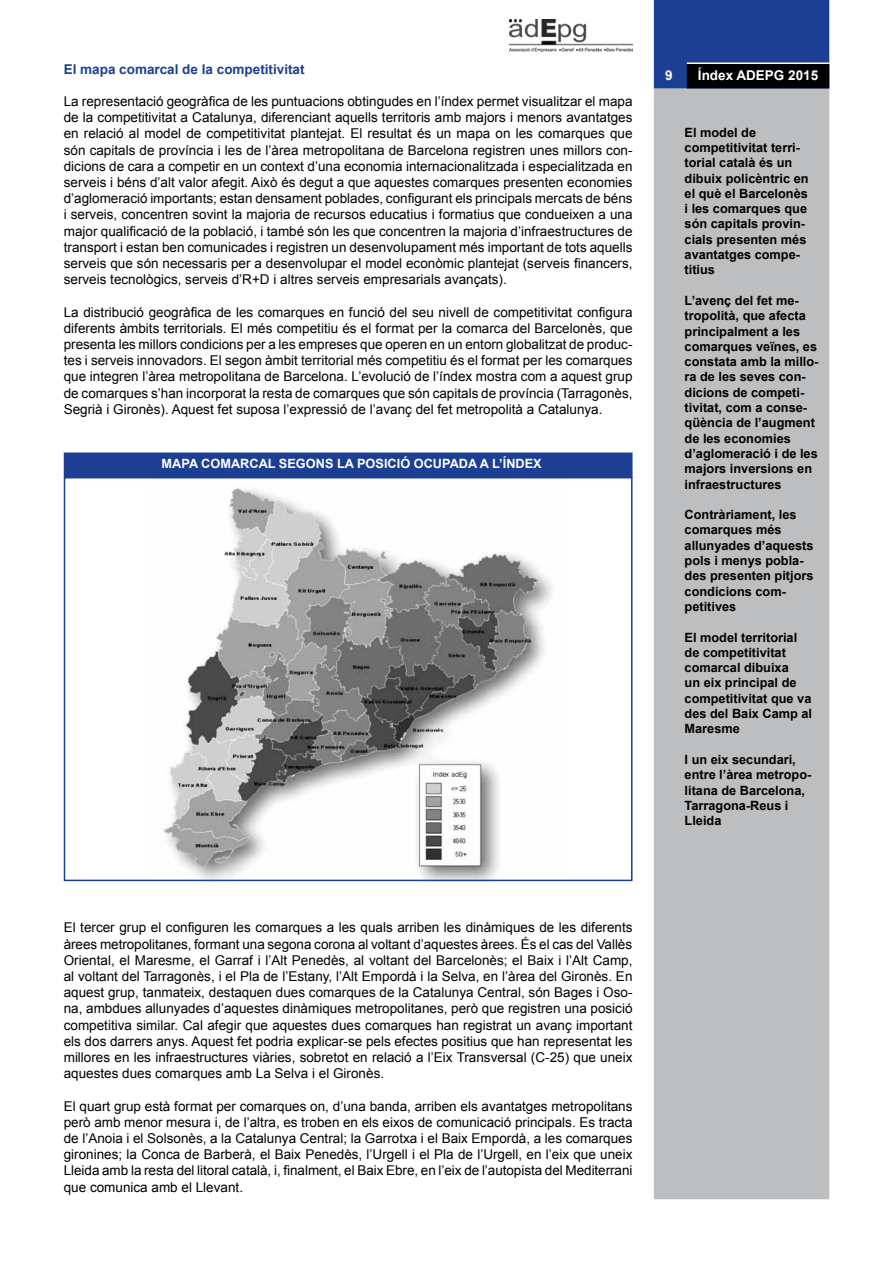
<style>
.page{position:relative;width:893px;height:1263px;background:#fff}
.page>*{position:absolute;margin:0;border:0;box-sizing:border-box;transform-origin:0 0}
.t1{font:13.5px/16.2px "Arial";color:#000;text-align:justify}
.t2{font:700 13.5px "Arial";color:#1c3f94}
.t3{font:700 13.5px "Arial";color:#fff}
.t4{font:700 12.75px/15.3px "Arial";color:#000}
.t5{font:700 12.75px "Arial";color:#fff}
</style>
<div class="page">
<div style="left:654px;top:88px;width:175px;height:1111px;background:#bcbec0"></div>
<div style="left:654px;top:0;width:175px;height:88px;background:#1c3f94"></div>
<div style="left:687px;top:64px;width:141px;height:24px;background:#000"></div>
<hr style="left:687px;top:63px;width:143px;height:1px;background:#fff">
<img style="left:509px;top:19px;width:123px;height:32px">
<img style="left:163px;top:487px;width:389px;height:391px">
<div style="left:64px;top:477px;width:568px;height:404px;border:2px solid #1c3f94"></div>
<div style="left:64px;top:452px;width:568px;height:26px;background:#1c3f94;border:2px solid #1c3f94"></div>
<p class="t2" style="left:64px;top:61px;width:242px">El mapa comarcal de la competitivitat</p>
<p class="t1" style="left:64px;top:93px;width:570px">La representació geogràfica de les puntuacions obtingudes en l’índex permet visualitzar el mapa de la competitivitat a Catalunya, diferenciant aquells territoris amb majors i menors avantatges en relació al model de competitivitat plantejat. El resultat és un mapa on les comarques que són capitals de província i les de l’àrea metropolitana de Barcelona registren unes millors con&shy;dicions de cara a competir en un context d’una economia internacionalitzada i especialitzada en serveis i béns d’alt valor afegit. Això és degut a que aquestes comarques presenten economies d’aglomeració importants; estan densament poblades, configurant els principals mercats de béns i serveis, concentren sovint la majoria de recursos educatius i formatius que condueixen a una major qualificació de la població, i també són les que concentren la majoria d’infraestructures de transport i estan ben comunicades i registren un desenvolupament més important de tots aquells serveis que són necessaris per a desenvolupar el model econòmic plantejat (serveis financers, serveis tecnològics, serveis d’R+D i altres serveis empresarials avançats).</p>
<p class="t1" style="left:64px;top:304px;width:570px">La distribució geogràfica de les comarques en funció del seu nivell de competitivitat configura diferents àmbits territorials. El més competitiu és el format per la comarca del Barcelonès, que presenta les millors condicions per a les empreses que operen en un entorn globalitzat de produc&shy;tes i serveis innovadors. El segon àmbit territorial més competitiu és el format per les comarques que integren l’àrea metropolitana de Barcelona. L’evolució de l’índex mostra com a aquest grup de comarques s’han incorporat la resta de comarques que són capitals de província (Tarragonès, Segrià i Gironès). Aquest fet suposa l’expressió de l’avanç del fet metropolità a Catalunya.</p>
<p class="t5" style="left:162px;top:456px;width:382px">MAPA COMARCAL SEGONS LA POSICIÓ OCUPADA A L’ÍNDEX</p>
<p class="t3" style="left:665px;top:67px;width:9px">9</p>
<p class="t3" style="left:698px;top:67px;width:122px">Índex ADEPG 2015</p>
<p class="t4" style="left:685px;top:124px;width:125px">El model de competitivitat terri&shy;torial català és un dibuix policèntric en el què el Barcelonès i les comarques que són capitals provin&shy;cials presenten més avantatges compe&shy;titius</p>
<p class="t4" style="left:685px;top:293px;width:135px">L’avenç del fet me&shy;tropolità, que afecta principalment a les comarques veïnes, es constata amb la millo&shy;ra de les seves con&shy;dicions de competi&shy;tivitat, com a conse&shy;qüència de l’augment de les economies d’aglomeració i de les majors inversions en infraestructures</p>
<p class="t4" style="left:685px;top:507px;width:130px">Contràriament, les comarques més allunyades d’aquests pols i menys pobla&shy;des presenten pitjors condicions com&shy;petitives</p>
<p class="t4" style="left:685px;top:629px;width:129px">El model territorial de competitivitat comarcal dibuixa<br>un eix principal de competitivitat que va des del Baix Camp al<br>Maresme</p>
<p class="t4" style="left:685px;top:752px;width:128px">I un eix secundari, entre l’àrea metropo&shy;litana de Barcelona,<br>Tarragona-Reus i<br>Lleida</p>
<p class="t1" style="left:64px;top:919px;width:570px">El tercer grup el configuren les comarques a les quals arriben les dinàmiques de les diferents àrees metropolitanes, formant una segona corona al voltant d’aquestes àrees. És el cas del Vallès Oriental, el Maresme, el Garraf i l’Alt Penedès, al voltant del Barcelonès; el Baix i l’Alt Camp, al voltant del Tarragonès, i el Pla de l’Estany, l’Alt Empordà i la Selva, en l’àrea del Gironès. En aquest grup, tanmateix, destaquen dues comarques de la Catalunya Central, són Bages i Oso&shy;na, ambdues allunyades d’aquestes dinàmiques metropolitanes, però que registren una posició competitiva similar. Cal afegir que aquestes dues comarques han registrat un avanç important els dos darrers anys. Aquest fet podria explicar-se pels efectes positius que han representat les millores en les infraestructures viàries, sobretot en relació a l’Eix Transversal (C-25) que uneix aquestes dues comarques amb La Selva i el Gironès.</p>
<p class="t1" style="left:64px;top:1098px;width:570px">El quart grup està format per comarques on, d’una banda, arriben els avantatges metropolitans però amb menor mesura i, de l’altra, es troben en els eixos de comunicació principals. Es tracta de l’Anoia i el Solsonès, a la Catalunya Central; la Garrotxa i el Baix Empordà, a les comarques gironines; la Conca de Barberà, el Baix Penedès, l’Urgell i el Pla de l’Urgell, en l’eix que uneix Lleida amb la resta del litoral català, i, finalment, el Baix Ebre, en l’eix de l’autopista del Mediterrani que comunica amb el Llevant.</p>
</div>
